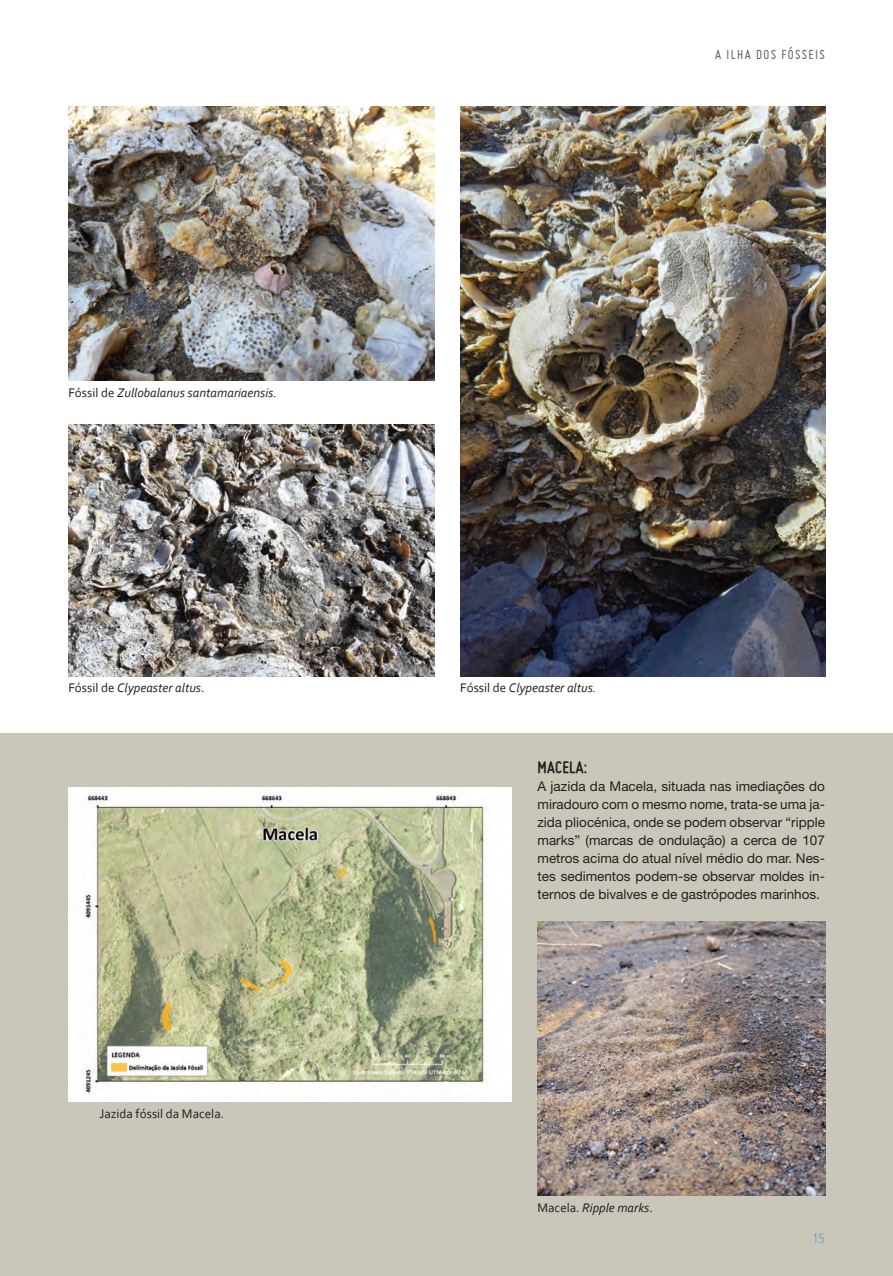
<style>
.page{position:relative;width:893px;height:1276px;background:#fff}
.page>*{position:absolute;margin:0;border:0;box-sizing:border-box;transform-origin:0 0}
.txt-reg{font:700 18px "Miso";letter-spacing:.015em;color:#231f20}
.t1{font:15px "Miso";color:#7b9dc7}
.t2{font:14.25px "Miso";letter-spacing:.095em;color:#57585a}
.txt-reg-2{font:13.5px/18px "Helvetica Neue LT Std";color:#231f20;text-align:justify}
.legenda-neto{font:italic 13.05px "Corbel";color:#231f20}
.legenda-neto-2{font:13.05px "Corbel";color:#231f20}
.s1{font-style:normal}
</style>
<div class="page">
<div style="left:0;top:733px;width:893px;height:543px;background:#c9c7ba"></div>
<img style="left:460px;top:106px;width:366px;height:570px">
<img style="left:68px;top:424px;width:366px;height:252px">
<img style="left:68px;top:106px;width:366px;height:274px">
<img style="left:68px;top:788px;width:444px;height:313px">
<img style="left:537px;top:921px;width:288px;height:274px">
<p class="t2" style="left:715px;top:46px;width:111px">A ILHA DOS FÓSSEIS</p>
<p class="legenda-neto" style="left:68px;top:384px;width:210px"><span class="s1">Fóssil de</span> Zullobalanus santamariaensis.</p>
<p class="legenda-neto" style="left:68px;top:680px;width:138px"><span class="s1">Fóssil de</span> Clypeaster altus<span class="s1">.</span></p>
<p class="legenda-neto" style="left:460px;top:680px;width:138px"><span class="s1">Fóssil de</span> Clypeaster altus.</p>
<p class="legenda-neto-2" style="left:100px;top:1105px;width:126px">Jazida fóssil da Macela.</p>
<p class="txt-reg" style="left:538px;top:757px;width:51px">MACELA:</p>
<p class="txt-reg-2" style="left:537px;top:777px;width:289px">A jazida da Macela, situada nas imediações do miradouro com o mesmo nome, trata-se uma ja&shy;zida pliocénica, onde se podem observar “ripple marks” (marcas de ondulação) a cerca de 107 metros acima do atual nível médio do mar. Nes&shy;tes sedimentos podem-se observar moldes in&shy;ternos de bivalves e de gastrópodes marinhos.</p>
<p class="legenda-neto" style="left:537px;top:1199px;width:117px"><span class="s1">Macela.</span> Ripple marks<span class="s1">.</span></p>
<p class="t1" style="left:812px;top:1230px;width:14px">15</p>
</div>
